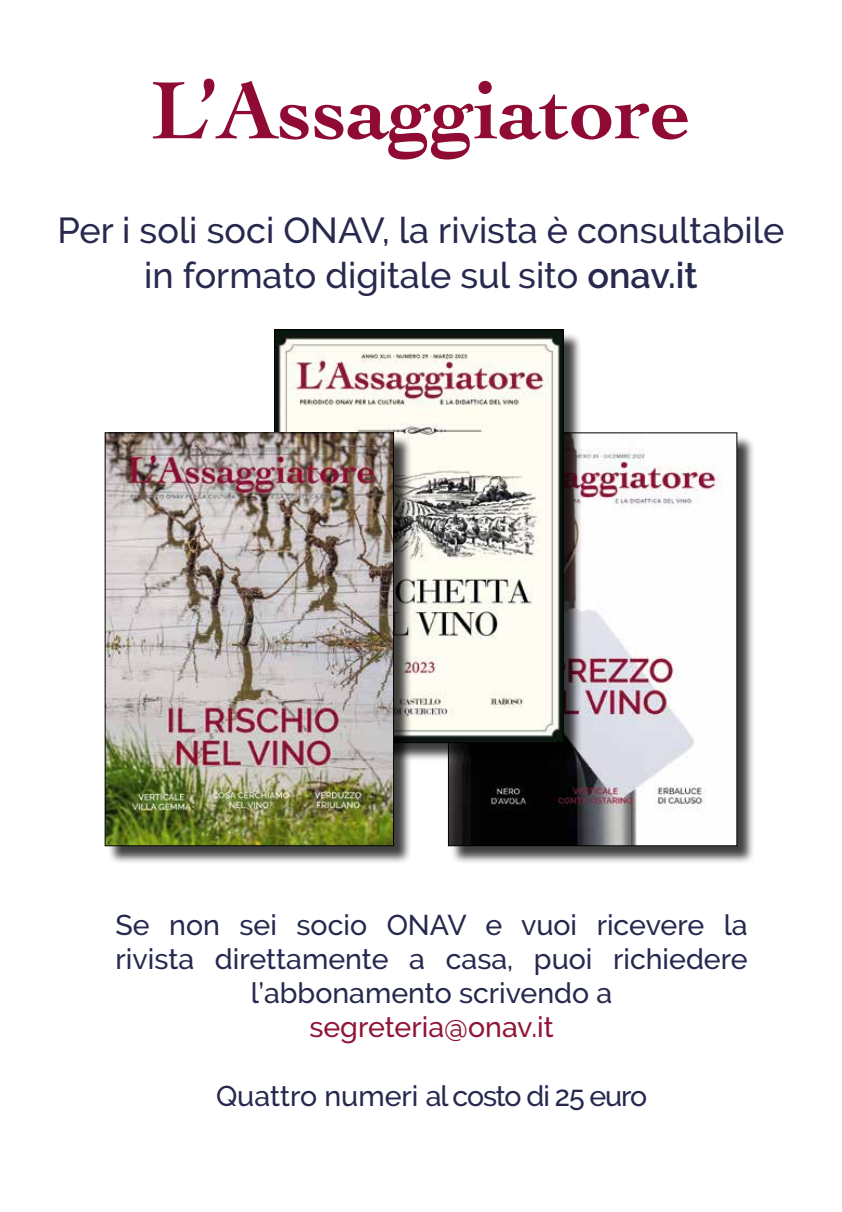
<style>
.page{position:relative;width:842px;height:1212px;background:#fff}
.page>*{position:absolute;margin:0;border:0;box-sizing:border-box;transform-origin:0 0}
.t1{font:700 85.5px "Cochin";color:#8f0b34}
.t2{font:500 36px/45px "Raleway";color:#27294e;text-align:center}
.t3{font:500 28.5px/34.2px "Raleway";color:#26294e;text-align:center}
.t4{font:500 28.5px "Raleway";color:#8f1537}
.s1{font-weight:600}
</style>
<div class="page">
<div style="left:450px;top:435px;width:306px;height:430px;background:#000;opacity:.75"></div>
<img style="left:450px;top:435px;width:285px;height:409px">
<div style="left:277px;top:332px;width:305px;height:430px;background:#000;opacity:.75"></div>
<img style="left:276px;top:332px;width:285px;height:409px">
<div style="left:107px;top:435px;width:305px;height:430px;background:#000;opacity:.75"></div>
<img style="left:107px;top:435px;width:285px;height:409px">
<div style="left:105px;top:433px;width:289px;height:413px;border:1px solid #000"></div>
<h1 class="t1" style="left:151px;top:53px;width:541px">L’Assaggiatore</h1>
<p class="t2" style="left:58px;top:208px;width:728px">Per i soli soci ONAV, la rivista è consultabile in formato digitale sul sito <span class="s1">onav.it</span></p>
<p class="t3" style="left:116px;top:907px;width:634px">Se non sei socio ONAV e vuoi ricevere la rivista direttamente a casa, puoi richiedere l’abbonamento scrivendo a</p>
<p class="t4" style="left:309px;top:1011px;width:246px">segreteria@onav.it</p>
<p class="t3" style="left:216px;top:1078px;width:433px">Quattro numeri al costo di 25 euro</p>
</div>
